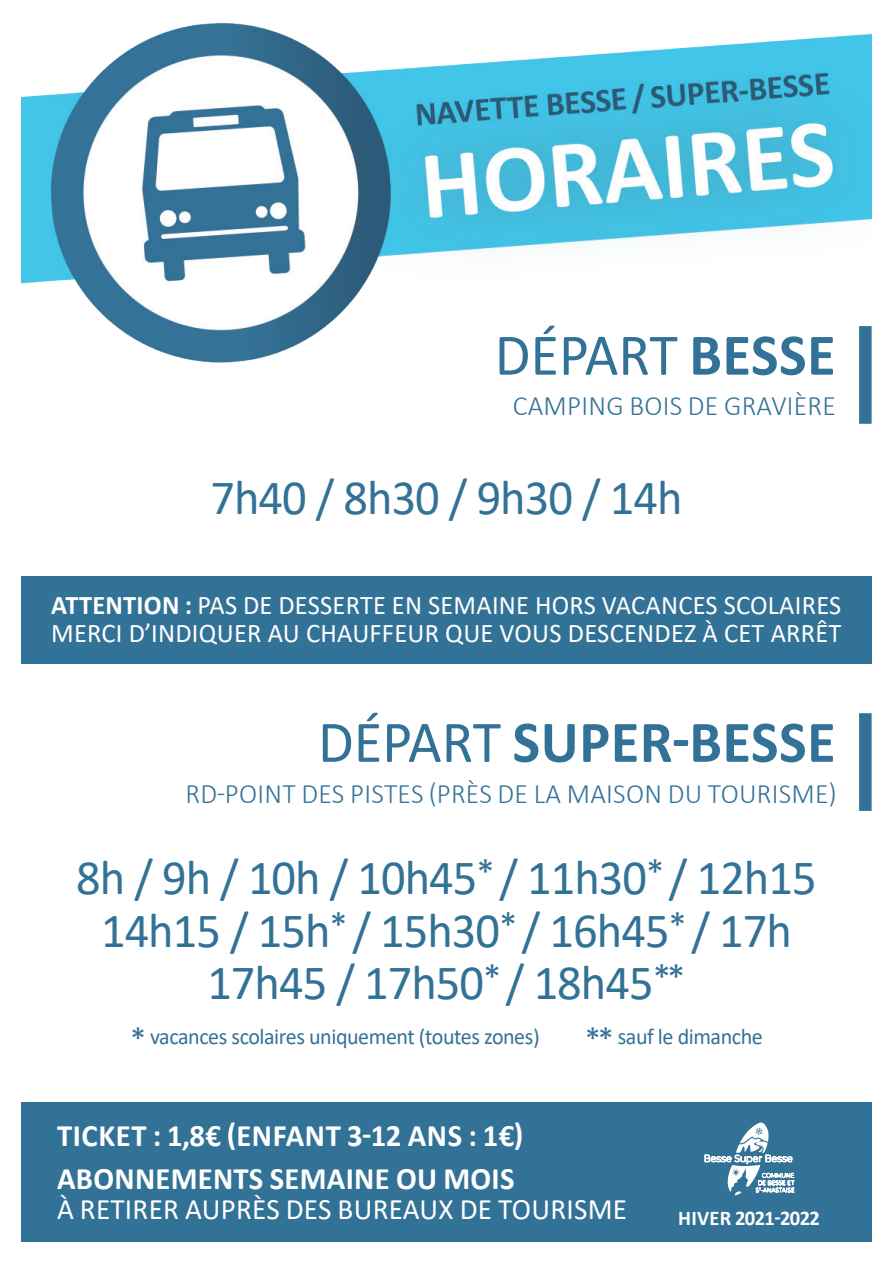
<style>
.page{position:relative;width:893px;height:1263px;background:#fff}
.page>*{position:absolute;margin:0;border:0;box-sizing:border-box;transform-origin:0 0}
.t1{font:700 59.55px "Calibri";letter-spacing:.01em;color:#337297}
.t2{font:59.55px "Calibri";color:#337297}
.t3{font:49.5px/52.5px "Calibri";letter-spacing:-.02em;color:#337297;text-align:center}
.t4{font:700 31.35px/43.5px "Calibri";letter-spacing:.01em;color:#fff}
.t5{font:29.7px "Calibri";letter-spacing:.01em;color:#fff}
.t6{font:300 28.2px "Calibri";letter-spacing:.01em;color:#337297}
.t7{font:27px/27.8px "Calibri";letter-spacing:.01em;color:#fff}
.t8{font:22.5px "Calibri";letter-spacing:-.02em;color:#337297}
.t9{font:700 21px "Calibri";letter-spacing:-.03em;color:#fff}
.s1{font-weight:700}
.s2{font-weight:400}
.s3{font-size:33px}
</style>
<div class="page">
<div style="left:859px;top:713px;width:13px;height:98px;background:#337297"></div>
<img style="left:21px;top:23px;width:851px;height:340px">
<div style="left:859px;top:326px;width:13px;height:98px;background:#337297"></div>
<div style="left:21px;top:1103px;width:851px;height:139px;background:#337297"></div>
<svg style="left:704px;top:1122px;width:90px;height:73px"></svg>
<div style="left:21px;top:576px;width:851px;height:87px;background:#337297"></div>
<h1 class="t2" style="left:495px;top:314px;width:342px">DÉPART <span class="s1">BESSE</span></h1>
<p class="t6" style="left:513px;top:388px;width:325px">CAMPING BOIS DE GRAVIÈRE</p>
<h2 class="t3" style="left:210px;top:470px;width:474px">7h40 / 8h30 / 9h30 / 14h</h2>
<p class="t7" style="left:51px;top:591px;width:792px"><span class="s1">ATTENTION :</span> PAS DE DESSERTE EN SEMAINE HORS VACANCES SCOLAIRES<br>MERCI D’INDIQUER AU CHAUFFEUR QUE VOUS DESCENDEZ À CET ARRÊT</p>
<h1 class="t1" style="left:318px;top:700px;width:519px"><span class="s2">DÉPART</span> SUPER-BESSE</h1>
<p class="t6" style="left:185px;top:776px;width:653px">RD-POINT DES PISTES (PRÈS DE LA MAISON DU TOURISME)</p>
<h2 class="t3" style="left:76px;top:850px;width:742px">8h / 9h / 10h / 10h45<sup>*</sup> / 11h30<sup>*</sup> / 12h15<br>14h15 / 15h<sup>*</sup> / 15h30<sup>*</sup> / 16h45<sup>*</sup> / 17h<br>17h45 / 17h50<sup>*</sup> / 18h45<sup>**</sup></h2>
<p class="t8" style="left:130px;top:1021px;width:411px"><span class="s3">*</span> vacances scolaires uniquement (toutes zones)</p>
<p class="t8" style="left:585px;top:1021px;width:179px"><span class="s3">**</span> sauf le dimanche</p>
<p class="t4" style="left:57px;top:1113px;width:468px">TICKET : 1,8€ (ENFANT 3-12 ANS : 1€)<br>ABONNEMENTS SEMAINE OU MOIS</p>
<p class="t5" style="left:57px;top:1189px;width:572px">À RETIRER AUPRÈS DES BUREAUX DE TOURISME</p>
<p class="t9" style="left:678px;top:1203px;width:143px">HIVER 2021-2022</p>
</div>
